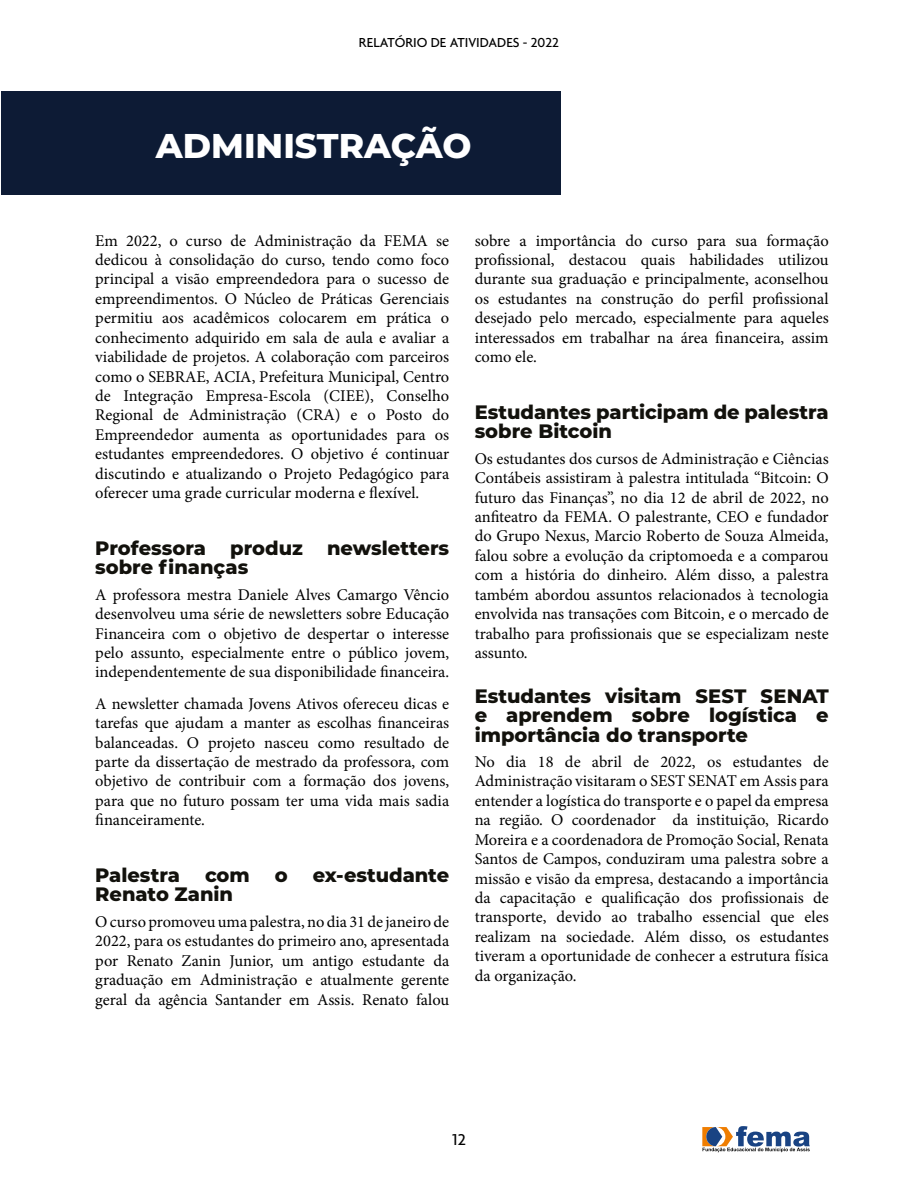
<style>
.page{position:relative;width:918px;height:1188px;background:#fff}
.page>*{position:absolute;margin:0;border:0;box-sizing:border-box;transform-origin:0 0}
.t1{font:800 34.35px "Montserrat";color:#fff}
.t2{font:800 19.35px/19.4px "Montserrat";color:#12110c}
.t3{font:500 16.95px "Agenda";color:#000}
.t4{font:16.5px/19.4px "Minion Pro";color:#000;text-align:justify}
.t5{font:500 14.1px "Agenda";color:#000}
</style>
<div class="page">
<div style="left:1px;top:91px;width:560px;height:103px;background:#0d1b35"></div>
<svg style="left:702px;top:1126px;width:108px;height:26px"></svg>
<p class="t5" style="left:359px;top:34px;width:202px">RELATÓRIO DE ATIVIDADES - 2022</p>
<h1 class="t1" style="left:156px;top:120px;width:317px">ADMINISTRAÇÃO</h1>
<p class="t4" style="left:95px;top:231px;width:356px">Em 2022, o curso de Administração da FEMA se dedicou à consolidação do curso, tendo como foco principal a visão empreendedora para o sucesso de empreendimentos. O Núcleo de Práticas Gerenciais permitiu aos acadêmicos colocarem em prática o conhecimento adquirido em sala de aula e avaliar a viabilidade de projetos. A colaboração com parceiros como o SEBRAE, ACIA, Prefeitura Municipal, Centro de Integração Empresa-Escola (CIEE), Conselho Regional de Administração (CRA) e o Posto do Empreendedor aumenta as oportunidades para os estudantes empreendedores. O objetivo é continuar discutindo e atualizando o Projeto Pedagógico para oferecer uma grade curricular moderna e flexível.</p>
<p class="t2" style="left:95px;top:537px;width:356px">Professora produz newsletters sobre finanças</p>
<p class="t4" style="left:95px;top:585px;width:356px">A professora mestra Daniele Alves Camargo Vêncio desenvolveu uma série de newsletters sobre Educação Financeira com o objetivo de despertar o interesse pelo assunto, especialmente entre o público jovem, independentemente de sua disponibilidade financeira.</p>
<p class="t4" style="left:95px;top:694px;width:356px">A newsletter chamada Jovens Ativos ofereceu dicas e tarefas que ajudam a manter as escolhas financeiras balanceadas. O projeto nasceu como resultado de parte da dissertação de mestrado da professora, com objetivo de contribuir com a formação dos jovens, para que no futuro possam ter uma vida mais sadia financeiramente.</p>
<p class="t2" style="left:95px;top:864px;width:86px">Palestra</p>
<p class="t2" style="left:205px;top:864px;width:46px">com</p>
<p class="t2" style="left:275px;top:864px;width:14px">o</p>
<p class="t2" style="left:313px;top:864px;width:138px">ex-estudante</p>
<p class="t2" style="left:95px;top:884px;width:139px">Renato Zanin</p>
<p class="t4" style="left:95px;top:912px;width:356px">O curso promoveu uma palestra, no dia 31 de janeiro de 2022, para os estudantes do primeiro ano, apresentada por Renato Zanin Junior, um antigo estudante da graduação em Administração e atualmente gerente geral da agência Santander em Assis. Renato falou</p>
<p class="t4" style="left:475px;top:231px;width:356px">sobre a importância do curso para sua formação profissional, destacou quais habilidades utilizou durante sua graduação e principalmente, aconselhou os estudantes na construção do perfil profissional desejado pelo mercado, especialmente para aqueles interessados em trabalhar na área financeira, assim como ele.</p>
<p class="t2" style="left:475px;top:401px;width:356px">Estudantes participam de palestra sobre Bitcoin</p>
<p class="t4" style="left:475px;top:449px;width:356px">Os estudantes dos cursos de Administração e Ciências Contábeis assistiram à palestra intitulada “Bitcoin: O futuro das Finanças”, no dia 12 de abril de 2022, no anfiteatro da FEMA. O palestrante, CEO e fundador do Grupo Nexus, Marcio Roberto de Souza Almeida, falou sobre a evolução da criptomoeda e a comparou com a história do dinheiro. Além disso, a palestra também abordou assuntos relacionados à tecnologia envolvida nas transações com Bitcoin, e o mercado de trabalho para profissionais que se especializam neste assunto.</p>
<p class="t2" style="left:475px;top:685px;width:356px;text-align:justify">Estudantes visitam SEST SENAT e aprendem sobre logística e importância do transporte</p>
<p class="t4" style="left:475px;top:752px;width:356px">No dia 18 de abril de 2022, os estudantes de Administração visitaram o SEST SENAT em Assis para entender a logística do transporte e o papel da empresa na região. O coordenador da instituição, Ricardo Moreira e a coordenadora de Promoção Social, Renata Santos de Campos, conduziram uma palestra sobre a missão e visão da empresa, destacando a importância da capacitação e qualificação dos profissionais de transporte, devido ao trabalho essencial que eles realizam na sociedade. Além disso, os estudantes tiveram a oportunidade de conhecer a estrutura física da organização.</p>
<p class="t3" style="left:452px;top:1129px;width:15px">12</p>
</div>
